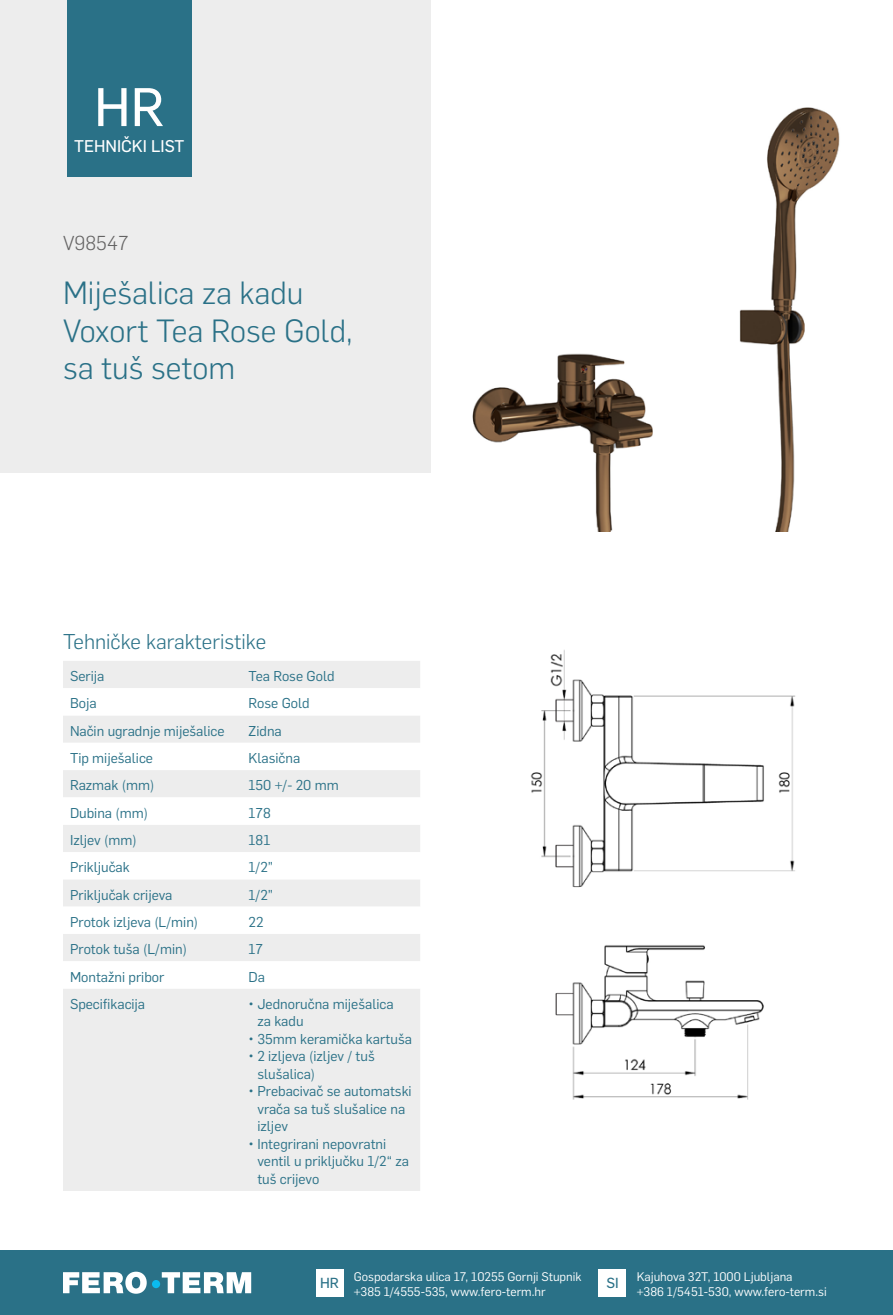
<style>
.page{position:relative;width:893px;height:1315px;background:#fff}
.page>*{position:absolute;margin:0;border:0;box-sizing:border-box;transform-origin:0 0}
.t1{font:53.2px "Flama Basic";color:#fff}
.t2{font:300 31.5px/37.8px "Flama";color:#2a7187}
.t3{font:300 21px "Flama";color:#2a7187}
.t4{font:300 19.78px "Flama";color:#646363}
.t5{font:16.62px "Flama Basic";color:#fff}
.t6{font:14.35px "Flama Basic";color:#2a7187}
.t7{font:14px/17.5px "Flama";color:#2a7187}
.t8{font:12.25px/15.8px "Flama";color:#fff}
</style>
<div class="page">
<img style="left:530px;top:650px;width:266px;height:450px">
<img style="left:472px;top:107px;width:368px;height:424px">
<div style="left:0;top:1250px;width:893px;height:65px;background:#2a7187"></div>
<div style="left:316px;top:1269px;width:27px;height:27px;background:#fff"></div>
<div style="left:599px;top:1269px;width:27px;height:27px;background:#fff"></div>
<svg style="left:63px;top:1271px;width:188px;height:22px"></svg>
<div style="left:152px;top:1280px;width:8px;height:8px;background:#0bbbef;border-radius:50%"></div>
<div style="left:0;top:0;width:430px;height:472px;background:#ededed"></div>
<div style="left:67px;top:0;width:124px;height:177px;background:#2a7187"></div>
<div style="left:63px;top:661px;width:357px;height:530px;background:#ededed"></div>
<svg style="left:63px;top:688px;width:357px;height:300px"></svg>
<h1 class="t1" style="left:94px;top:70px;width:72px">HR</h1>
<p class="t5" style="left:74px;top:134px;width:112px">TEHNIČKI LIST</p>
<h3 class="t4" style="left:63px;top:229px;width:67px">V98547</h3>
<h2 class="t2" style="left:63px;top:272px;width:291px">Miješalica za kadu<br>Voxort Tea Rose Gold, sa tuš setom</h2>
<h3 class="t3" style="left:63px;top:627px;width:205px">Tehničke karakteristike</h3>
<p class="t7" style="left:70px;top:666px;width:36px">Serija</p>
<p class="t7" style="left:249px;top:666px;width:88px">Tea Rose Gold</p>
<p class="t7" style="left:70px;top:694px;width:28px">Boja</p>
<p class="t7" style="left:249px;top:694px;width:63px">Rose Gold</p>
<p class="t7" style="left:70px;top:721px;width:156px">Način ugradnje miješalice</p>
<p class="t7" style="left:249px;top:721px;width:35px">Zidna</p>
<p class="t7" style="left:70px;top:748px;width:85px">Tip miješalice</p>
<p class="t7" style="left:249px;top:748px;width:53px">Klasična</p>
<p class="t7" style="left:70px;top:776px;width:86px">Razmak (mm)</p>
<p class="t7" style="left:249px;top:776px;width:92px">150 +/- 20 mm</p>
<p class="t7" style="left:70px;top:803px;width:80px">Dubina (mm)</p>
<p class="t7" style="left:249px;top:803px;width:24px">178</p>
<p class="t7" style="left:70px;top:830px;width:68px">Izljev (mm)</p>
<p class="t7" style="left:249px;top:830px;width:23px">181</p>
<p class="t7" style="left:70px;top:857px;width:61px">Priključak</p>
<p class="t7" style="left:249px;top:857px;width:26px">1/2”</p>
<p class="t7" style="left:70px;top:885px;width:104px">Priključak crijeva</p>
<p class="t7" style="left:249px;top:885px;width:26px">1/2”</p>
<p class="t7" style="left:70px;top:912px;width:130px">Protok izljeva (L/min)</p>
<p class="t7" style="left:249px;top:912px;width:16px">22</p>
<p class="t7" style="left:70px;top:939px;width:118px">Protok tuša (L/min)</p>
<p class="t7" style="left:249px;top:939px;width:16px">17</p>
<p class="t7" style="left:70px;top:967px;width:96px">Montažni pribor</p>
<p class="t7" style="left:249px;top:967px;width:18px">Da</p>
<p class="t7" style="left:70px;top:994px;width:77px">Specifikacija</p>
<p class="t7" style="left:257px;top:994px;width:138px;text-indent:-9px">• Jednoručna miješalica za kadu</p>
<p class="t7" style="left:249px;top:1029px;width:165px">• 35mm keramička kartuša</p>
<p class="t7" style="left:257px;top:1046px;width:119px;text-indent:-9px">• 2 izljeva (izljev / tuš slušalica)</p>
<p class="t7" style="left:257px;top:1081px;width:156px;text-indent:-9px">• Prebacivač se automatski vrača sa tuš slušalice na izljev</p>
<p class="t7" style="left:257px;top:1134px;width:153px;text-indent:-9px">• Integrirani nepovratni ventil u priključku 1/2“ za tuš crijevo</p>
<p class="t6" style="left:320px;top:1272px;width:20px">HR</p>
<p class="t8" style="left:637px;top:1267px;width:191px">Kajuhova 32T, 1000 Ljubljana<br>+386 1/5451-530, www.fero-term.si</p>
<p class="t8" style="left:354px;top:1267px;width:229px">Gospodarska ulica 17, 10255 Gornji Stupnik +385 1/4555-535, www.fero-term.hr</p>
<p class="t6" style="left:606px;top:1272px;width:14px">SI</p>
</div>
